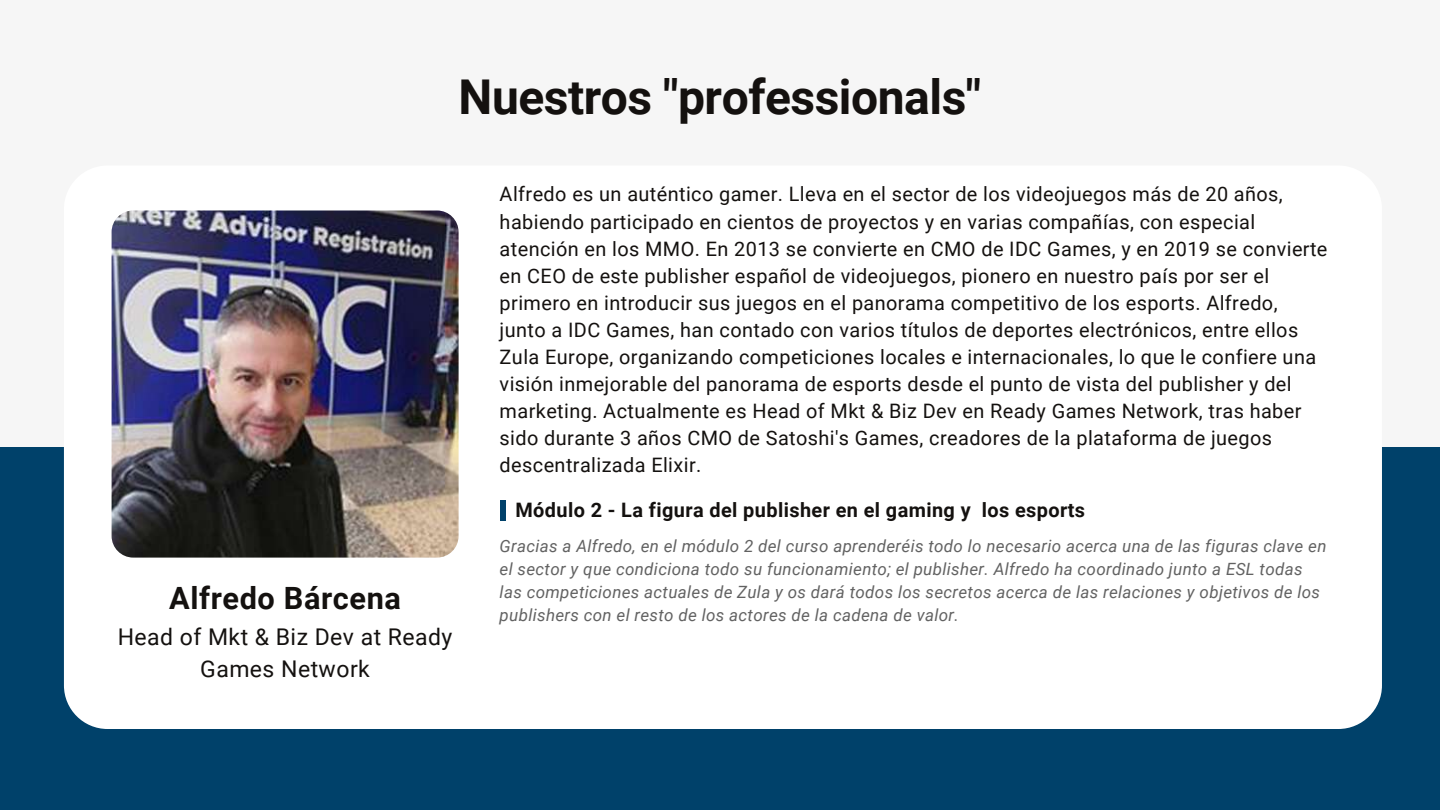
<style>
.page{position:relative;width:1440px;height:810px;background:#f6f6f6}
.page>*{position:absolute;margin:0;border:0;box-sizing:border-box;transform-origin:0 0}
.t1{font:700 48px "Roboto";letter-spacing:-.01em;color:#14110f}
.t2{font:700 30.7px "Roboto";letter-spacing:.02em;color:#14110f}
.t3{font:23px/31.7px "Roboto";letter-spacing:.02em;color:#14110f;text-align:center}
.t4{font:19.9px/27.1px "Roboto";letter-spacing:.02em;color:#14110f}
.t5{font:700 19.9px "Roboto";letter-spacing:.02em;color:#14110f}
.t6{font:italic 16.9px/23.2px "Roboto";letter-spacing:.02em;color:#626262}
</style>
<div class="page">
<div style="left:1px;top:447px;width:1439px;height:363px;background:#00416a"></div>
<div style="left:64px;top:166px;width:1318px;height:563px;background:#fff;border-radius:44px"></div>
<img style="left:112px;top:211px;width:347px;height:347px;border-radius:22px">
<div style="left:500px;top:500px;width:6px;height:21px;background:#00416a"></div>
<h1 class="t1" style="left:459px;top:69px;width:524px">Nuestros "professionals"</h1>
<h2 class="t2" style="left:169px;top:581px;width:233px">Alfredo Bárcena</h2>
<p class="t3" style="left:118px;top:622px;width:336px">Head of Mkt &amp; Biz Dev at Ready<br>Games Network</p>
<p class="t4" style="left:500px;top:181px;width:829px">Alfredo es un auténtico gamer. Lleva en el sector de los videojuegos más de 20 años, habiendo participado en cientos de proyectos y en varias compañías, con especial atención en los MMO. En 2013 se convierte en CMO de IDC Games, y en 2019 se convierte en CEO de este publisher español de videojuegos, pionero en nuestro país por ser el primero en introducir sus juegos en el panorama competitivo de los esports. Alfredo, junto a IDC Games, han contado con varios títulos de deportes electrónicos, entre ellos Zula Europe, organizando competiciones locales e internacionales, lo que le confiere una visión inmejorable del panorama de esports desde el punto de vista del publisher y del marketing. Actualmente es Head of Mkt &amp; Biz Dev en Ready Games Network, tras haber sido durante 3 años CMO de Satoshi's Games, creadores de la plataforma de juegos descentralizada Elixir.</p>
<p class="t5" style="left:515px;top:499px;width:571px">Módulo 2 - La figura del publisher en el gaming y los esports</p>
<p class="t6" style="left:500px;top:534px;width:828px">Gracias a Alfredo, en el módulo 2 del curso aprenderéis todo lo necesario acerca una de las figuras clave en el sector y que condiciona todo su funcionamiento; el publisher. Alfredo ha coordinado junto a ESL todas las competiciones actuales de Zula y os dará todos los secretos acerca de las relaciones y objetivos de los publishers con el resto de los actores de la cadena de valor.</p>
</div>
